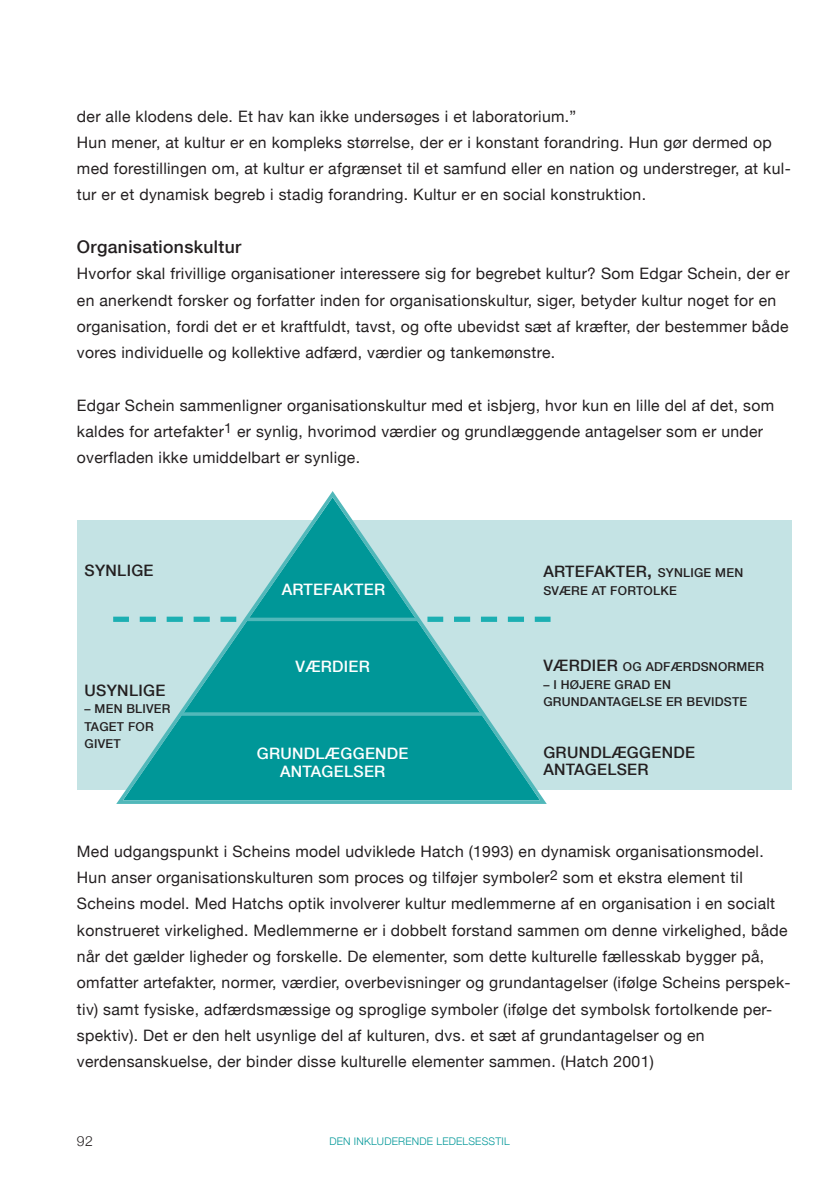
<style>
.page{position:relative;width:839px;height:1186px;background:#fff}
.page>*{position:absolute;margin:0;border:0;box-sizing:border-box;transform-origin:0 0}
.t1{font:500 17.5px "Helvetica Neue";letter-spacing:.02em;color:#231f20}
.t2{font:15.75px/26.2px "Helvetica Neue";letter-spacing:.02em;color:#231f20}
.t3{font:500 15.75px/17.5px "Helvetica Neue";letter-spacing:.02em;color:#231f20}
.t4{font:500 15.75px/17.5px "Helvetica Neue";letter-spacing:.02em;color:#fff;text-align:center}
.t5{font:300 14px "Helvetica Neue";color:#231f20}
.t6{font:500 12.25px/17.5px "Helvetica Neue";letter-spacing:.02em;color:#231f20}
.t7{font:300 10.5px "Helvetica Neue";letter-spacing:.02em;color:#009798}
.s1{font-size:17.5px}
.s2{font-size:12.25px}
.s3{font-size:15.75px}
</style>
<div class="page">
<div style="left:77px;top:520px;width:714px;height:270px;background:#c4e3e4"></div>
<div style="left:113px;top:616px;width:16px;height:6px;background:#1cafb2"></div>
<div style="left:534px;top:616px;width:16px;height:6px;background:#1cafb2"></div>
<svg style="left:116px;top:491px;width:430px;height:313px"></svg>
<svg style="left:245px;top:617px;width:173px;height:4px"></svg>
<svg style="left:180px;top:712px;width:303px;height:4px"></svg>
<p class="t2" style="left:77px;top:103px;width:715px">der alle klodens dele. Et hav kan ikke undersøges i et laboratorium.”<br>Hun mener, at kultur er en kompleks størrelse, der er i konstant forandring. Hun gør dermed op med forestillingen om, at kultur er afgrænset til et samfund eller en nation og understreger, at kul&shy;tur er et dynamisk begreb i stadig forandring. Kultur er en social konstruktion.</p>
<p class="t1" style="left:77px;top:236px;width:166px">Organisationskultur</p>
<p class="t2" style="left:77px;top:260px;width:714px">Hvorfor skal frivillige organisationer interessere sig for begrebet kultur? Som Edgar Schein, der er en anerkendt forsker og forfatter inden for organisationskultur, siger, betyder kultur noget for en organisation, fordi det er et kraftfuldt, tavst, og ofte ubevidst sæt af kræfter, der bestemmer både vores individuelle og kollektive adfærd, værdier og tankemønstre.</p>
<p class="t2" style="left:77px;top:391px;width:698px">Edgar Schein sammenligner organisationskultur med et isbjerg, hvor kun en lille del af det, som kaldes for artefakter<sup>1</sup> er synlig, hvorimod værdier og grundlæggende antagelser som er under overfladen ikke umiddelbart er synlige.</p>
<p class="t3" style="left:84px;top:561px;width:70px">SYNLIGE</p>
<p class="t3" style="left:84px;top:681px;width:82px">USYNLIGE</p>
<p class="t6" style="left:84px;top:699px;width:87px">– MEN BLIVER<br>TAGET FOR<br>GIVET</p>
<p class="t4" style="left:281px;top:580px;width:105px">ARTEFAKTER</p>
<p class="t4" style="left:295px;top:657px;width:76px">VÆRDIER</p>
<p class="t4" style="left:257px;top:744px;width:153px">GRUNDLÆGGENDE<br>ANTAGELSER</p>
<p class="t3" style="left:543px;top:562px;width:201px">ARTEFAKTER<span class="s1">,</span> <span class="s2">SYNLIGE MEN</span></p>
<p class="t6" style="left:543px;top:581px;width:135px">SVÆRE AT FORTOLKE</p>
<p class="t6" style="left:543px;top:658px;width:222px"><span class="s3">VÆRDIER</span> OG ADFÆRDSNORMER</p>
<p class="t6" style="left:543px;top:675px;width:205px">– I HØJERE GRAD EN<br>GRUNDANTAGELSE ER BEVIDSTE</p>
<p class="t3" style="left:543px;top:743px;width:153px">GRUNDLÆGGENDE<br>ANTAGELSER</p>
<p class="t2" style="left:77px;top:838px;width:715px">Med udgangspunkt i Scheins model udviklede Hatch (1993) en dynamisk organisationsmodel.<br>Hun anser organisationskulturen som proces og tilføjer symboler<sup>2</sup> som et ekstra element til Scheins model. Med Hatchs optik involverer kultur medlemmerne af en organisation i en socialt konstrueret virkelighed. Medlemmerne er i dobbelt forstand sammen om denne virkelighed, både når det gælder ligheder og forskelle. De elementer, som dette kulturelle fællesskab bygger på, omfatter artefakter, normer, værdier, overbevisninger og grundantagelser (ifølge Scheins perspek&shy;tiv) samt fysiske, adfærdsmæssige og sproglige symboler (ifølge det symbolsk fortolkende per&shy;spektiv). Det er den helt usynlige del af kulturen, dvs. et sæt af grundantagelser og en verdensanskuelse, der binder disse kulturelle elementer sammen. (Hatch 2001)</p>
<p class="t5" style="left:77px;top:1132px;width:17px">92</p>
<p class="t7" style="left:329px;top:1134px;width:182px">DEN INKLUDERENDE LEDELSESSTIL</p>
</div>
